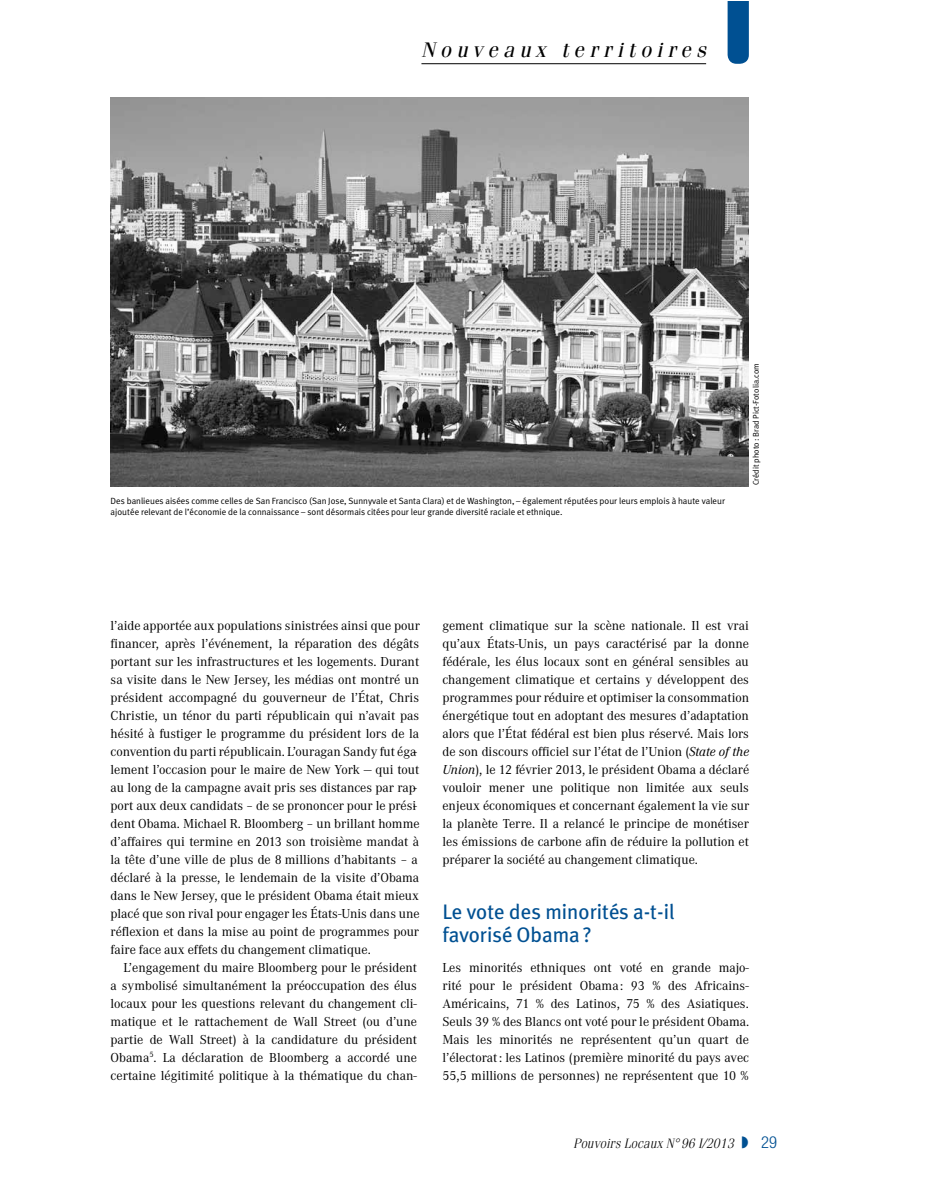
<style>
.page{position:relative;width:936px;height:1191px;background:#fff}
.page>*{position:absolute;margin:0;border:0;box-sizing:border-box;transform-origin:0 0}
.t1{font:21px/22.5px "Meta Plus";color:#005092}
.t2{font:italic 21px "Fenice";letter-spacing:.25em;color:#000}
.t3{font:300 condensed 16.5px "Helvetica Neue LT Pro";color:#005092}
.t4{font:13.5px/18px "Corporate A";color:#000;text-align:justify}
.t5{font:italic 300 13.5px "Fenice";color:#000}
.t6{font:9px/11.2px "Meta Plus Normal";color:#000}
.t7{font:8.25px "Meta Plus Normal";color:#000}
.s1{font-style:italic}
</style>
<div class="page">
<hr style="left:421px;top:63px;width:285px;height:1px;background:#000">
<svg style="left:727px;top:1px;width:21px;height:63px"></svg>
<img style="left:111px;top:98px;width:637px;height:388px">
<h1 class="t2" style="left:421px;top:37px;width:286px">Nouveaux territoires</h1>
<p class="t6" style="left:111px;top:495px;width:616px">Des banlieues aisées comme celles de San Francisco (San Jose, Sunnyvale et Santa Clara) et de Washington, – également réputées pour leurs emplois à haute valeur ajoutée relevant de l’économie de la connaissance – sont désormais citées pour leur grande diversité raciale et ethnique.</p>
<p class="t7" style="left:751px;top:485px;width:123px;rotate:-90deg">Crédit photo: Brad Pict-Fotolia.com</p>
<p class="t4" style="left:111px;top:617px;width:311px;text-align:left">l’aide apportée aux populations sinistrées ainsi que pour financer, après l’événement, la réparation des dégâts portant sur les infrastructures et les logements. Durant sa visite dans le New Jersey, les médias ont montré un président accompagné du gouverneur de l’État, Chris Christie, un ténor du parti républicain qui n’avait pas hésité à fustiger le programme du président lors de la convention du parti républicain. L’ouragan Sandy fut éga&shy;lement l’occasion pour le maire de New York — qui tout au long de la campagne avait pris ses distances par rap&shy;port aux deux candidats – de se prononcer pour le prési&shy;dent Obama. Michael R. Bloomberg – un brillant homme d’affaires qui termine en 2013 son troisième mandat à la tête d’une ville de plus de 8 millions d’habitants – a déclaré à la presse, le lendemain de la visite d’Obama dans le New Jersey, que le président Obama était mieux placé que son rival pour engager les États-Unis dans une réflexion et dans la mise au point de programmes pour faire face aux effets du changement climatique.</p>
<p class="t4" style="left:111px;top:959px;width:308px;text-indent:13px">L’engagement du maire Bloomberg pour le président a symbolisé simultanément la préoccupation des élus locaux pour les questions relevant du changement cli&shy;matique et le rattachement de Wall Street (ou d’une partie de Wall Street) à la candidature du président Obama<sup>5</sup>. La déclaration de Bloomberg a accordé une certaine légitimité politique à la thématique du chan-</p>
<p class="t4" style="left:442px;top:617px;width:308px">gement climatique sur la scène nationale. Il est vrai qu’aux États-Unis, un pays caractérisé par la donne fédérale, les élus locaux sont en général sensibles au changement climatique et certains y développent des programmes pour réduire et optimiser la consommation énergétique tout en adoptant des mesures d’adaptation alors que l’État fédéral est bien plus réservé. Mais lors de son discours officiel sur l’état de l’Union (<span class="s1">State of the Union</span>), le 12 février 2013, le président Obama a déclaré vouloir mener une politique non limitée aux seuls enjeux économiques et concernant également la vie sur la planète Terre. Il a relancé le principe de monétiser les émissions de carbone afin de réduire la pollution et préparer la société au changement climatique.</p>
<h1 class="t1" style="left:442px;top:900px;width:233px">Le vote des minorités a-t-il favorisé Obama?</h1>
<p class="t4" style="left:442px;top:959px;width:308px">Les minorités ethniques ont voté en grande majo&shy;rité pour le président Obama : 93 % des Africains-Américains, 71 % des Latinos, 75 % des Asiatiques.<br>Seuls 39 % des Blancs ont voté pour le président Obama.<br>Mais les minorités ne représentent qu’un quart de l’électorat: les Latinos (première minorité du pays avec 55,5 millions de personnes) ne représentent que 10 %</p>
<p class="t5" style="left:573px;top:1136px;width:162px">Pouvoirs Locaux N°96 I/2013</p>
<p class="t3" style="left:761px;top:1133px;width:17px">29</p>
</div>
